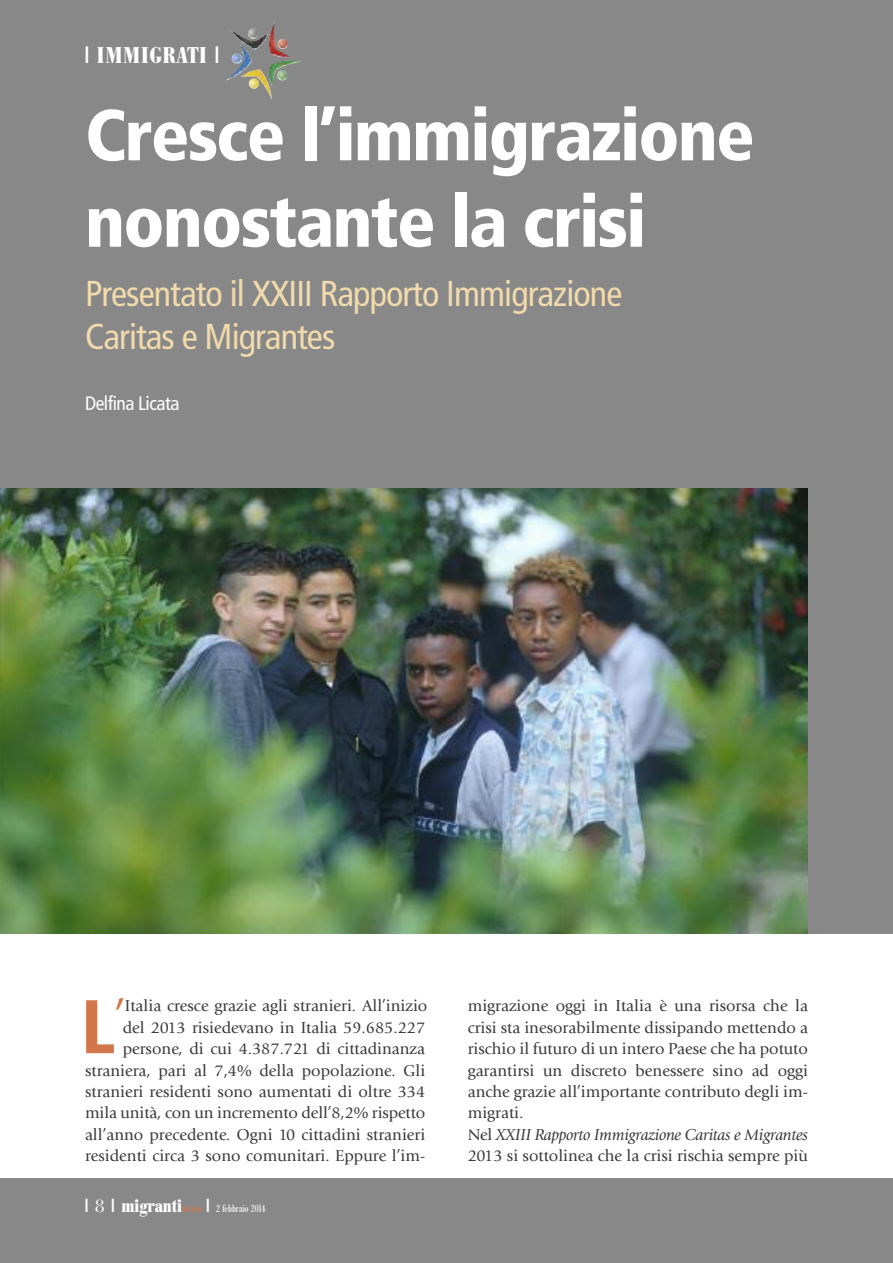
<style>
.page{position:relative;width:893px;height:1263px;background:#fff}
.page>*{position:absolute;margin:0;border:0;box-sizing:border-box;transform-origin:0 0}
.t1{font:700 condensed 73.35px "Univers";color:#d17749}
.t2{font:900 condensed 72px/86.4px "Frutiger";letter-spacing:-.025em;color:#fff}
.t3{font:condensed 36px/43.2px "Frutiger";letter-spacing:-.025em;color:#f1daab}
.t4{font:700 condensed 22.5px "Bodoni BE";letter-spacing:.04em;color:#fff}
.t5{font:condensed 19.5px "Frutiger";letter-spacing:-.025em;color:#fff}
.t6{font:700 condensed 18px "Bodoni BE";color:#fff}
.t7{font:16.5px/21.5px "Giovanni";color:#39383a;text-align:right}
.t8{font:condensed 10.5px "Bodoni BE";color:#fff}
.t9{font:700 condensed 7.5px "Bodoni BE";letter-spacing:.04em;color:#d17749}
.s1{font-family:"False Positive BRK";font-weight:400;font-stretch:normal}
.s2{font-style:italic}
.s3{font-family:"Bauer Bodoni Roman SC";font-weight:400;font-stretch:normal}
.s4{font-family:"False Positive BRK";font-stretch:normal;font-size:18px}
</style>
<div class="page">
<div style="left:0;top:0;width:893px;height:934px;background:#888889"></div>
<img style="left:0;top:488px;width:808px;height:446px">
<div style="left:0;top:1178px;width:893px;height:85px;background:#888889"></div>
<img style="left:226px;top:22px;width:76px;height:77px">
<h3 class="t4" style="left:85px;top:47px;width:135px"><span class="s1">1</span> IMMIGRATI <span class="s1">1</span></h3>
<h2 class="t2" style="left:85px;top:98px;width:671px">Cresce l’immigrazione nonostante la crisi</h2>
<h3 class="t3" style="left:85px;top:275px;width:539px">Presentato il XXIII Rapporto Immigrazione<br>Caritas e Migrantes</h3>
<p class="t5" style="left:85px;top:395px;width:96px">Delfina Licata</p>
<h1 class="t1" style="left:81px;top:1000px;width:45px">L<sup>’</sup></h1>
<p class="t7" style="left:85px;top:996px;width:344px">Italia cresce grazie agli stranieri. All’inizio<br>del 2013 risiedevano in Italia 59.685.227 persone, di cui 4.387.721 di cittadinanza straniera, pari al 7,4% della popolazione. Gli stranieri residenti sono aumentati di oltre 334 mila unità, con un incremento dell’8,2% rispetto all’anno precedente. Ogni 10 cittadini stranieri residenti circa 3 sono comunitari. Eppure l’im-</p>
<p class="t7" style="left:468px;top:996px;width:342px;text-align:left">migrazione oggi in Italia è una risorsa che la crisi sta inesorabilmente dissipando mettendo a rischio il futuro di un intero Paese che ha potuto garantirsi un discreto benessere sino ad oggi anche grazie all’importante contributo degli im&shy;migrati.<br>Nel <span class="s2">XXIII Rapporto Immigrazione Caritas e Migrantes </span>2013 si sottolinea che la crisi rischia sempre più</p>
<p class="t6" style="left:85px;top:1200px;width:99px"><span class="s1">1</span> <span class="s3">8</span> <span class="s1">1</span> migranti</p>
<p class="t9" style="left:182px;top:1207px;width:22px">PRESS</p>
<p class="t8" style="left:206px;top:1205px;width:60px"><span class="s4">1</span> 2 febbraio 2014</p>
</div>
